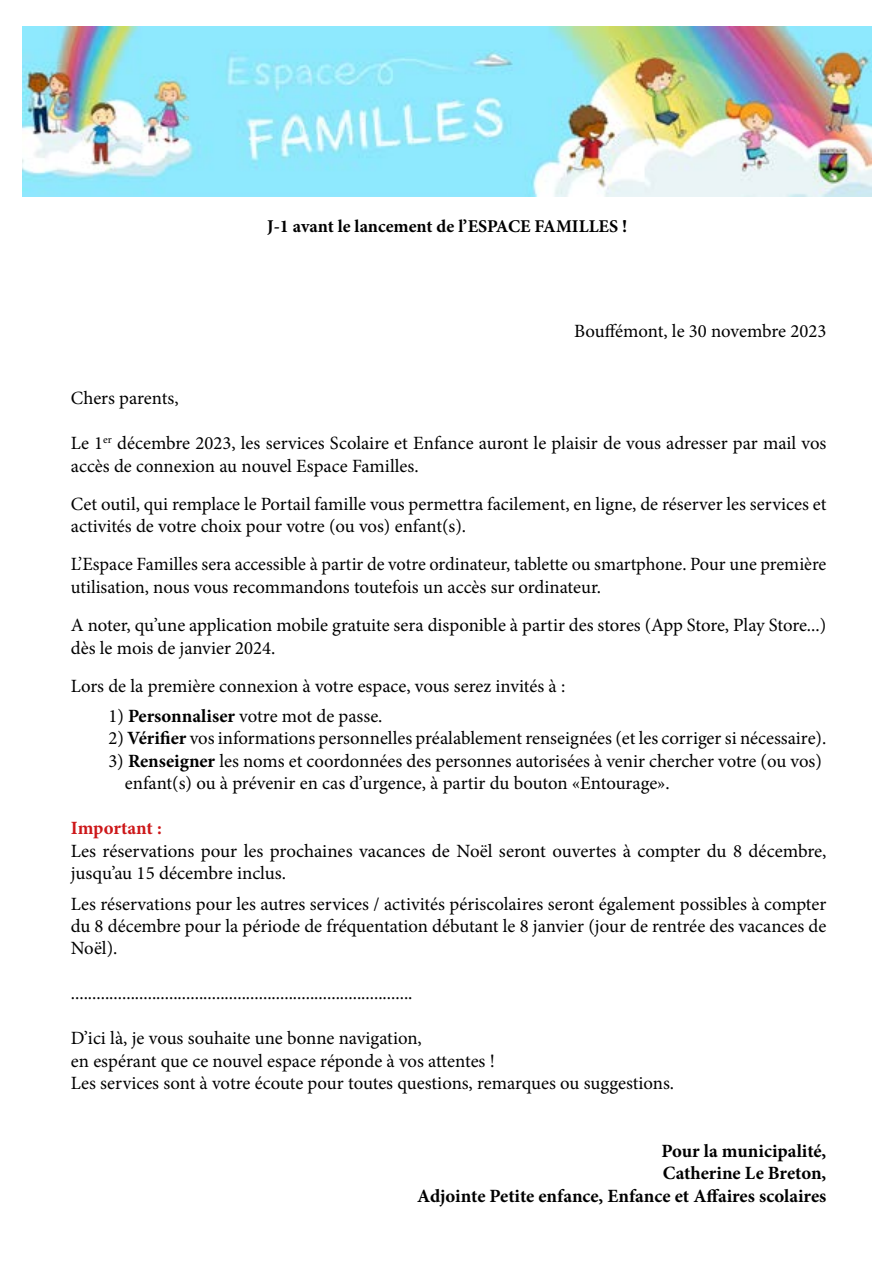
<style>
.page{position:relative;width:893px;height:1263px;background:#fff}
.page>*{position:absolute;margin:0;border:0;box-sizing:border-box;transform-origin:0 0}
.t1{font:18.75px/22.5px "Minion Pro";color:#000}
.t2{font:700 18.75px/22.5px "Minion Pro";color:#000;text-align:right}
.t3{font:700 18.75px "Minion Pro";letter-spacing:-.005em;color:#cd1719}
.t4{font:700 18px "Minion Pro";color:#000}
.s1{font-weight:700}
</style>
<div class="page">
<img style="left:23px;top:26px;width:849px;height:170px">
<p class="t4" style="left:267px;top:214px;width:361px">J-1 avant le lancement de l’ESPACE FAMILLES !</p>
<p class="t1" style="left:574px;top:320px;width:254px">Bouffémont, le 30 novembre 2023</p>
<p class="t1" style="left:71px;top:387px;width:109px">Chers parents,</p>
<p class="t1" style="left:71px;top:432px;width:757px">Le 1<sup>er</sup> décembre 2023, les services Scolaire et Enfance auront le plaisir de vous adresser par mail vos accès de connexion au nouvel Espace Familles.</p>
<p class="t1" style="left:71px;top:493px;width:757px">Cet outil, qui remplace le Portail famille vous permettra facilement, en ligne, de réserver les services et activités de votre choix pour votre (ou vos) enfant(s).</p>
<p class="t1" style="left:71px;top:553px;width:757px">L’Espace Familles sera accessible à partir de votre ordinateur, tablette ou smartphone. Pour une première utilisation, nous vous recommandons toutefois un accès sur ordinateur.</p>
<p class="t1" style="left:71px;top:614px;width:757px">A noter, qu’une application mobile gratuite sera disponible à partir des stores (App Store, Play Store...) dès le mois de janvier 2024.</p>
<p class="t1" style="left:71px;top:674px;width:496px">Lors de la première connexion à votre espace, vous serez invités à :</p>
<p class="t1" style="left:108px;top:705px;width:276px">1) <span class="s1">Personnaliser</span> votre mot de passe.</p>
<p class="t1" style="left:108px;top:727px;width:719px">2) <span class="s1">Vérifier</span> vos informations personnelles préalablement renseignées (et les corriger si nécessaire).</p>
<p class="t1" style="left:125px;top:750px;width:698px;text-indent:-17px">3) <span class="s1">Renseigner</span> les noms et coordonnées des personnes autorisées à venir chercher votre (ou vos) enfant(s) ou à prévenir en cas d’urgence, à partir du bouton «Entourage».</p>
<p class="t3" style="left:71px;top:815px;width:92px">Important :</p>
<p class="t1" style="left:71px;top:840px;width:757px">Les réservations pour les prochaines vacances de Noël seront ouvertes à compter du 8 décembre, jusqu’au 15 décembre inclus.</p>
<p class="t1" style="left:71px;top:892px;width:757px;text-align:justify">Les réservations pour les autres services / activités périscolaires seront également possibles à compter du 8 décembre pour la période de fréquentation débutant le 8 janvier (jour de rentrée des vacances de Noël).</p>
<p class="t1" style="left:71px;top:982px;width:343px">................................................................................</p>
<p class="t1" style="left:71px;top:1027px;width:605px">D’ici là, je vous souhaite une bonne navigation,<br>en espérant que ce nouvel espace réponde à vos attentes !<br>Les services sont à votre écoute pour toutes questions, remarques ou suggestions.</p>
<p class="t2" style="left:417px;top:1139px;width:411px">Pour la municipalité,<br>Catherine Le Breton,<br>Adjointe Petite enfance, Enfance et Affaires scolaires</p>
</div>
